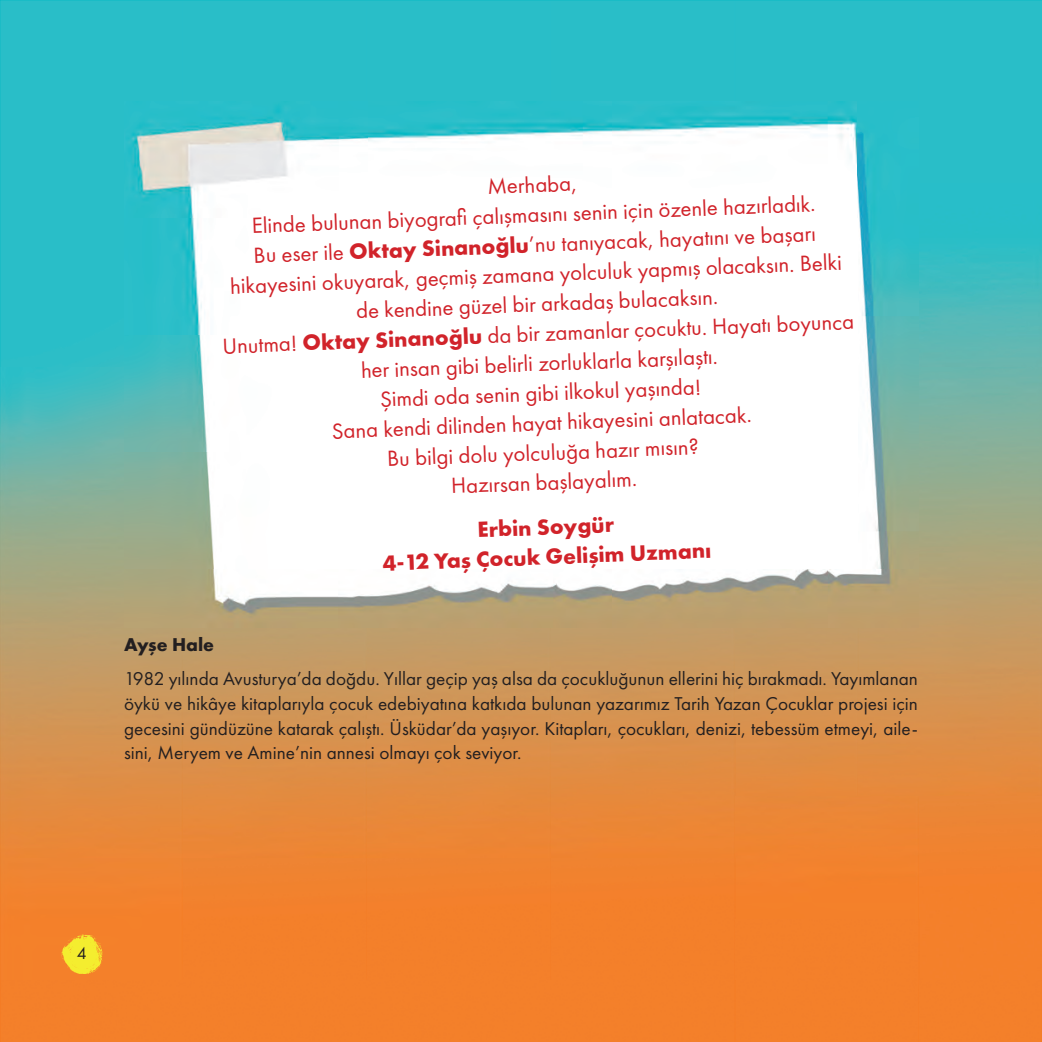
<style>
.page{position:relative;width:1042px;height:1042px;background:#fff}
.page>*{position:absolute;margin:0;border:0;box-sizing:border-box;transform-origin:0 0}
.t1{font:22.75px/29.8px "Futura PT";color:#d1232a;text-align:center}
.t2{font:700 22.75px/29.8px "Futura PT";color:#d1232a;text-align:center}
.t3{font:19.25px/24.5px "Futura PT";color:#231f20;text-align:justify}
.t4{font:700 19.25px "Futura PT";color:#231f20}
.t5{font:17.5px "Futura PT";color:#231f20}
.s1{font-weight:700}
</style>
<div class="page">
<div style="left:0;top:0;width:184px;height:122px;background:#29bec8"></div>
<div style="left:184px;top:0;width:551px;height:102px;background:#29bec8"></div>
<div style="left:735px;top:0;width:184px;height:122px;background:#29bec8"></div>
<img style="left:919px;top:0;width:123px;height:551px">
<img style="left:0;top:122px;width:124px;height:491px">
<img style="left:918px;top:122px;width:2px;height:429px">
<img style="left:858px;top:551px;width:184px;height:246px">
<img style="left:0;top:613px;width:184px;height:367px">
<img style="left:184px;top:628px;width:551px;height:352px">
<img style="left:735px;top:628px;width:123px;height:169px">
<img style="left:735px;top:797px;width:307px;height:245px">
<div style="left:0;top:980px;width:735px;height:62px;background:#f4802a"></div>
<img style="left:124px;top:102px;width:794px;height:526px">
<svg style="left:61px;top:934px;width:42px;height:40px;background:#f4c82d"></svg>
<p class="t1" style="left:217px;top:181px;width:633px;rotate:-2deg">Merhaba,<br>Elinde bulunan biyografi çalışmasını senin için özenle hazırladık.<br>Bu eser ile <span class="s1">Oktay Sinanoğlu</span>’nu tanıyacak, hayatını ve başarı hikayesini okuyarak, geçmiş zamana yolculuk yapmış olacaksın. Belki de kendine güzel bir arkadaş bulacaksın.<br>Unutma! <span class="s1">Oktay Sinanoğlu</span> da bir zamanlar çocuktu. Hayatı boyunca her insan gibi belirli zorluklarla karşılaştı.<br>Şimdi oda senin gibi ilkokul yaşında!<br>Sana kendi dilinden hayat hikayesini anlatacak.<br>Bu bilgi dolu yolculuğa hazır mısın?<br>Hazırsan başlayalım.</p>
<p class="t2" style="left:381px;top:517px;width:330px;rotate:-2deg">Erbin Soygür<br>4-12 Yaş Çocuk Gelişim Uzmanı</p>
<p class="t4" style="left:124px;top:632px;width:92px">Ayşe Hale</p>
<p class="t3" style="left:124px;top:667px;width:795px">1982 yılında Avusturya’da doğdu. Yıllar geçip yaş alsa da çocukluğunun ellerini hiç bırakmadı. Yayımlanan öykü ve hikâye kitaplarıyla çocuk edebiyatına katkıda bulunan yazarımız Tarih Yazan Çocuklar projesi için gecesini gündüzüne katarak çalıştı. Üsküdar’da yaşıyor. Kitapları, çocukları, denizi, tebessüm etmeyi, aile&shy;sini, Meryem ve Amine’nin annesi olmayı çok seviyor.</p>
<p class="t5" style="left:77px;top:943px;width:11px">4</p>
</div>
